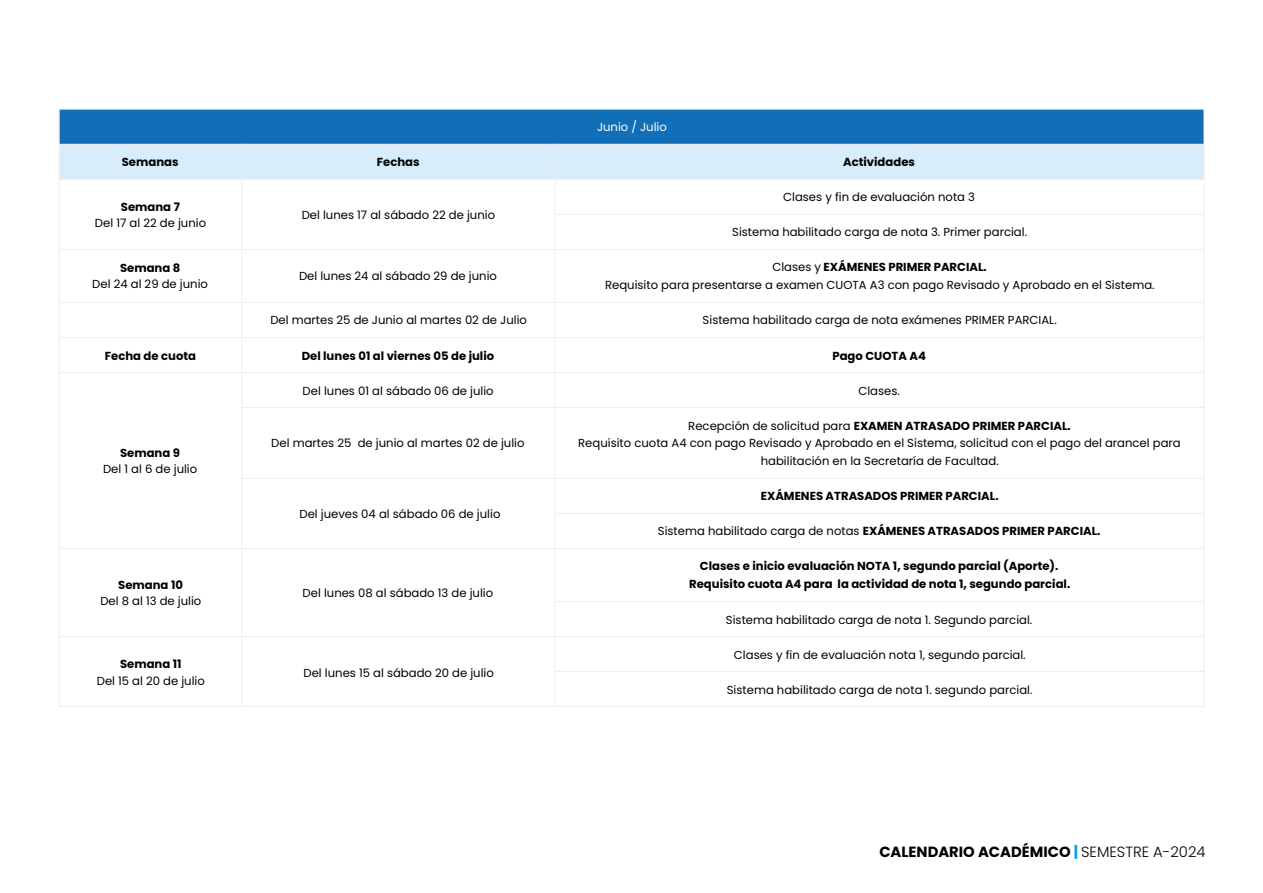
<style>
.page{position:relative;width:1263px;height:893px;background:#fff}
.page>*{position:absolute;margin:0;border:0;box-sizing:border-box;transform-origin:0 0}
.t1{font:700 14.7px "Poppins";color:#010000}
.t2{font:11.7px/17.9px "Poppins";color:#000;text-align:center}
.t3{font:700 11.7px/17.9px "Poppins";color:#000;text-align:center}
.t4{font:11.7px "Poppins";color:#fff}
.s1{font-weight:700}
.s2{font-weight:400}
.s3{color:#009ee2}
.s4{font-weight:300}
</style>
<div class="page">
<div style="left:59px;top:109px;width:1145px;height:35px;background:#106fb6"></div>
<div style="left:59px;top:144px;width:183px;height:35px;background:#d7edfc"></div>
<div style="left:242px;top:144px;width:313px;height:35px;background:#d7edfc"></div>
<div style="left:555px;top:144px;width:649px;height:35px;background:#d7edfc"></div>
<hr style="left:241px;top:144px;width:1px;height:563px;background:#eee">
<hr style="left:554px;top:144px;width:1px;height:563px;background:#eee">
<hr style="left:59px;top:144px;width:1145px;height:1px;background:#eee">
<hr style="left:59px;top:179px;width:1145px;height:1px;background:#eee">
<hr style="left:554px;top:214px;width:650px;height:1px;background:#eee">
<hr style="left:59px;top:249px;width:1145px;height:1px;background:#eee">
<hr style="left:59px;top:302px;width:1145px;height:1px;background:#eee">
<hr style="left:59px;top:337px;width:1145px;height:1px;background:#eee">
<hr style="left:59px;top:372px;width:1145px;height:1px;background:#eee">
<hr style="left:241px;top:407px;width:963px;height:1px;background:#eee">
<hr style="left:241px;top:478px;width:963px;height:1px;background:#eee">
<hr style="left:554px;top:513px;width:650px;height:1px;background:#eee">
<hr style="left:59px;top:548px;width:1145px;height:1px;background:#eee">
<hr style="left:554px;top:601px;width:650px;height:1px;background:#eee">
<hr style="left:59px;top:636px;width:1145px;height:1px;background:#eee">
<hr style="left:554px;top:671px;width:650px;height:1px;background:#eee">
<hr style="left:59px;top:109px;width:1px;height:598px;background:#eee">
<hr style="left:1203px;top:109px;width:1px;height:598px;background:#eee">
<hr style="left:59px;top:109px;width:1145px;height:1px;background:#eee">
<hr style="left:59px;top:706px;width:1145px;height:1px;background:#eee">
<p class="t4" style="left:597px;top:120px;width:71px">Junio / Julio</p>
<p class="t3" style="left:122px;top:153px;width:58px">Semanas</p>
<p class="t3" style="left:377px;top:153px;width:44px">Fechas</p>
<p class="t3" style="left:843px;top:153px;width:73px">Actividades</p>
<p class="t3" style="left:121px;top:198px;width:60px">Semana 7</p>
<p class="t2" style="left:95px;top:214px;width:113px">Del 17 al 22 de junio</p>
<p class="t2" style="left:783px;top:188px;width:193px">Clases y fin de evaluación nota 3</p>
<p class="t2" style="left:732px;top:223px;width:296px">Sistema habilitado carga de nota 3. Primer parcial.</p>
<p class="t2" style="left:302px;top:206px;width:195px">Del lunes 17 al sábado 22 de junio</p>
<p class="t3" style="left:120px;top:259px;width:62px">Semana 8</p>
<p class="t2" style="left:92px;top:275px;width:117px">Del 24 al 29 de junio</p>
<p class="t2" style="left:299px;top:267px;width:199px">Del lunes 24 al sábado 29 de junio</p>
<p class="t2" style="left:605px;top:258px;width:551px">Clases y <span class="s1">EXÁMENES PRIMER PARCIAL.<br></span>Requisito para presentarse a examen CUOTA A3 con pago Revisado y Aprobado en el Sistema.</p>
<p class="t2" style="left:270px;top:311px;width:258px">Del martes 25 de Junio al martes 02 de Julio</p>
<p class="t2" style="left:703px;top:311px;width:356px">Sistema habilitado carga de nota exámenes PRIMER PARCIAL.</p>
<p class="t3" style="left:105px;top:347px;width:93px">Fecha de cuota</p>
<p class="t3" style="left:302px;top:347px;width:194px">Del lunes 01 al viernes 05 de julio</p>
<p class="t3" style="left:832px;top:347px;width:95px">Pago CUOTA A4</p>
<p class="t3" style="left:120px;top:444px;width:61px">Semana 9</p>
<p class="t2" style="left:103px;top:460px;width:96px">Del 1 al 6 de julio</p>
<p class="t3" style="left:118px;top:576px;width:66px">Semana 10</p>
<p class="t2" style="left:100px;top:592px;width:103px">Del 8 al 13 de julio</p>
<p class="t3" style="left:120px;top:655px;width:63px">Semana 11</p>
<p class="t2" style="left:97px;top:672px;width:110px">Del 15 al 20 de julio</p>
<p class="t2" style="left:303px;top:382px;width:193px">Del lunes 01 al sábado 06 de julio</p>
<p class="t2" style="left:858px;top:382px;width:43px">Clases.</p>
<p class="t2" style="left:271px;top:434px;width:255px">Del martes 25 de junio al martes 02 de julio</p>
<p class="t2" style="left:299px;top:505px;width:202px">Del jueves 04 al sábado 06 de julio</p>
<p class="t2" style="left:303px;top:584px;width:192px">Del lunes 08 al sábado 13 de julio</p>
<p class="t2" style="left:303px;top:664px;width:192px">Del lunes 15 al sábado 20 de julio</p>
<p class="t2" style="left:578px;top:417px;width:604px">Recepción de solicitud para <span class="s1">EXAMEN ATRASADO PRIMER PARCIAL.<br></span>Requisito cuota A4 con pago Revisado y Aprobado en el Sistema, solicitud con el pago del arancel para habilitación en la Secretaría de Facultad.</p>
<p class="t3" style="left:761px;top:487px;width:239px">EXÁMENES ATRASADOS PRIMER PARCIAL.</p>
<p class="t3" style="left:658px;top:522px;width:444px"><span class="s2">Sistema habilitado carga de notas</span> EXÁMENES ATRASADOS PRIMER PARCIAL.</p>
<p class="t3" style="left:689px;top:557px;width:383px">Clases e inicio evaluación NOTA 1, segundo parcial (Aporte).<br>Requisito cuota A4 para la actividad de nota 1, segundo parcial.</p>
<p class="t2" style="left:726px;top:611px;width:308px">Sistema habilitado carga de nota 1. Segundo parcial.</p>
<p class="t2" style="left:734px;top:646px;width:293px">Clases y fin de evaluación nota 1, segundo parcial.</p>
<p class="t2" style="left:727px;top:681px;width:307px">Sistema habilitado carga de nota 1. segundo parcial.</p>
<p class="t1" style="left:879px;top:843px;width:328px">CALENDARIO ACADÉMICO <span class="s3">|</span> <span class="s4">SEMESTRE A-2024</span></p>
</div>
